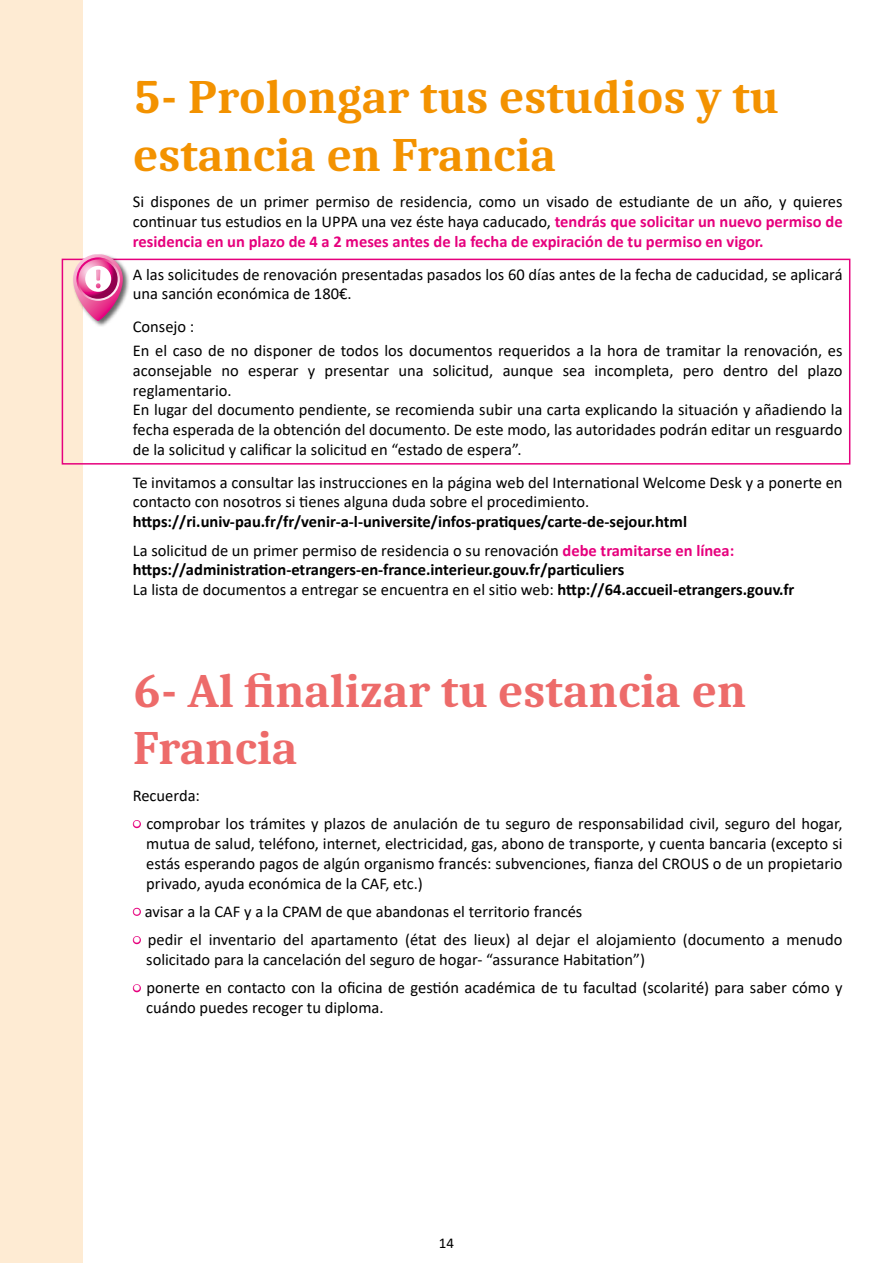
<style>
.page{position:relative;width:893px;height:1263px;background:#fff}
.page>*{position:absolute;margin:0;border:0;box-sizing:border-box;transform-origin:0 0}
.t1{font:700 48px/57.6px "Caladea";color:#f39200}
.t2{font:700 48px/57.6px "Caladea";color:#ed6b6a}
.t3{font:16.5px/19.8px "Calibri";color:#000}
.t4{font:700 16.5px/28.3px "Calibri";color:#000}
.t5{font:15px "Calibri";color:#000}
.s1{font-weight:700;color:#e6007d}
.s2{font-weight:400}
.s3{color:#e6007d}
</style>
<div class="page">
<div style="left:0;top:0;width:83px;height:1263px;background:#feebd3"></div>
<div style="left:62px;top:259px;width:788px;height:206px;border:2px solid #e6007d"></div>
<div style="left:72px;top:253px;width:58px;height:74px;background:#000;opacity:.6"></div>
<svg style="left:73px;top:254px;width:50px;height:67px"></svg>
<h1 class="t1" style="left:133px;top:67px;width:647px">5- Prolongar tus estudios y tu estancia en Francia</h1>
<p class="t3" style="left:133px;top:192px;width:711px;text-align:justify">Si dispones de un primer permiso de residencia, como un visado de estudiante de un año, y quieres continuar tus estudios en la UPPA una vez éste haya caducado, <span class="s1">tendrás que solicitar un nuevo permiso de residencia en un plazo de 4 a 2 meses antes de la fecha de expiración de tu permiso en vigor.</span></p>
<p class="t3" style="left:133px;top:264px;width:711px">A las solicitudes de renovación presentadas pasados los 60 días antes de la fecha de caducidad, se aplicará una sanción económica de 180€.</p>
<p class="t3" style="left:133px;top:314px;width:711px;line-height:24px">Consejo :<br>En el caso de no disponer de todos los documentos requeridos a la hora de tramitar la renovación, es</p>
<p class="t3" style="left:133px;top:360px;width:711px">aconsejable no esperar y presentar una solicitud, aunque sea incompleta, pero dentro del plazo reglamentario.<br>En lugar del documento pendiente, se recomienda subir una carta explicando la situación y añadiendo la fecha esperada de la obtención del documento. De este modo, las autoridades podrán editar un resguardo de la solicitud y calificar la solicitud en “estado de espera”.</p>
<p class="t3" style="left:133px;top:472px;width:711px">Te invitamos a consultar las instrucciones en la página web del International Welcome Desk y a ponerte en contacto con nosotros si tienes alguna duda sobre el procedimiento.</p>
<p class="t4" style="left:133px;top:507px;width:603px">https://ri.univ-pau.fr/fr/venir-a-l-universite/infos-pratiques/carte-de-sejour.html<br><span class="s2">La solicitud de un primer permiso de residencia o su renovación</span> <span class="s3">debe tramitarse en línea:</span></p>
<p class="t4" style="left:133px;top:560px;width:663px;line-height:19.8px">https://administration-etrangers-en-france.interieur.gouv.fr/particuliers<br><span class="s2">La lista de documentos a entregar se encuentra en el sitio web:</span> http://64.accueil-etrangers.gouv.fr</p>
<h1 class="t2" style="left:133px;top:660px;width:615px">6- Al finalizar tu estancia en<br>Francia</h1>
<p class="t3" style="left:133px;top:785px;width:69px">Recuerda:</p>
<p class="t3" style="left:146px;top:813px;width:698px;text-align:justify;text-indent:-14px"><span class="s1">•</span> comprobar los trámites y plazos de anulación de tu seguro de responsabilidad civil, seguro del hogar, mutua de salud, teléfono, internet, electricidad, gas, abono de transporte, y cuenta bancaria (excepto si estás esperando pagos de algún organismo francés: subvenciones, fianza del CROUS o de un propietario privado, ayuda económica de la CAF, etc.)</p>
<p class="t3" style="left:133px;top:901px;width:451px"><span class="s1">•</span> avisar a la CAF y a la CPAM de que abandonas el territorio francés</p>
<p class="t3" style="left:146px;top:929px;width:698px;text-indent:-13px"><span class="s1">•</span> pedir el inventario del apartamento (état des lieux) al dejar el alojamiento (documento a menudo solicitado para la cancelación del seguro de hogar- “assurance Habitation”)</p>
<p class="t3" style="left:146px;top:978px;width:698px;text-indent:-13px"><span class="s1">•</span> ponerte en contacto con la oficina de gestión académica de tu facultad (scolarité) para saber cómo y cuándo puedes recoger tu diploma.</p>
<p class="t5" style="left:439px;top:1233px;width:17px">14</p>
</div>
